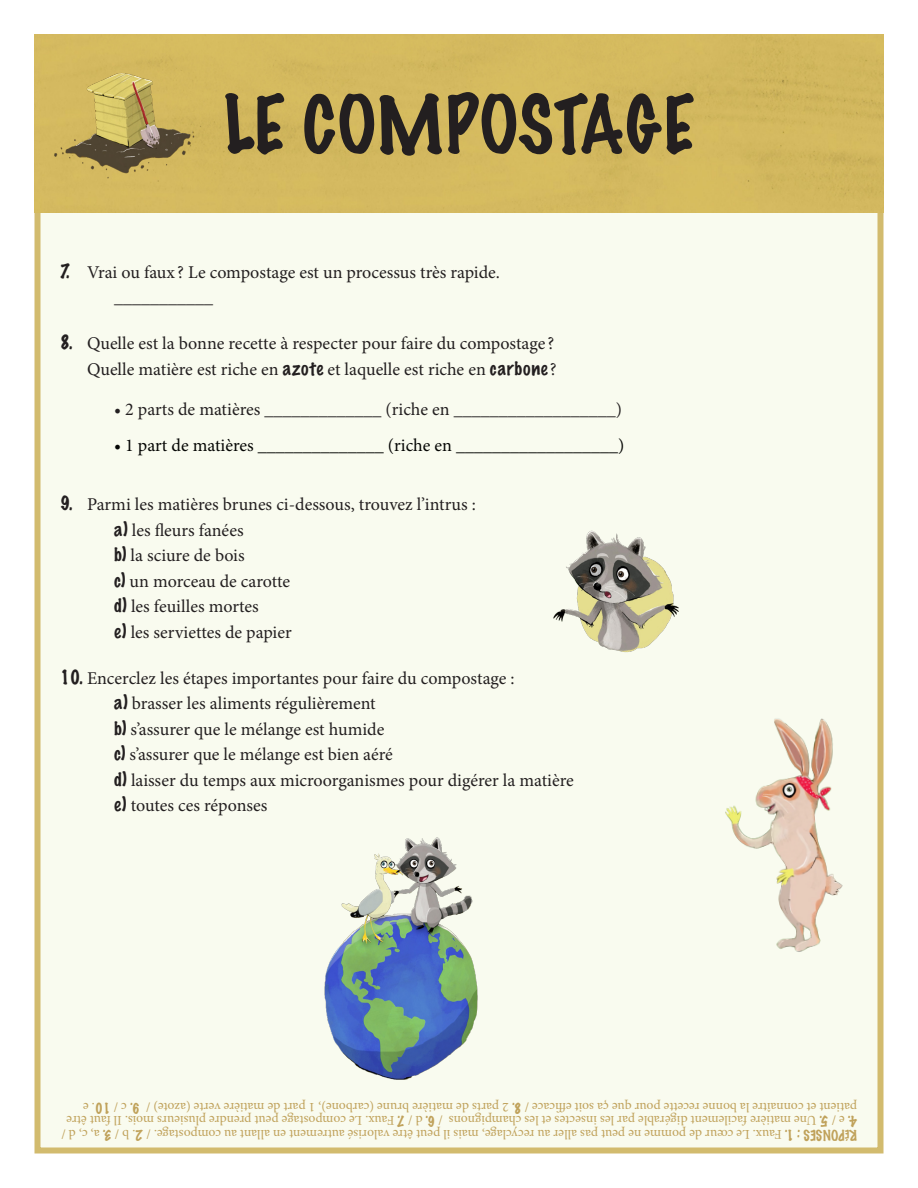
<style>
.page{position:relative;width:918px;height:1188px;background:#fff}
.page>*{position:absolute;margin:0;border:0;box-sizing:border-box;transform-origin:0 0}
.t1{font:100 72px "Marker Felt";letter-spacing:.01em;color:#231f20}
.t2{font:18px/25.5px "Minion Pro";color:#231f20;text-align:right}
.t3{font:18px "Minion Pro";color:#040503}
.t4{font:13.5px "Minion Pro";color:#c0a25b}
.t5{font:100 13.5px "Marker Felt";color:#c0a25b}
.s1{font-family:"Marker Felt";font-weight:100}
.s2{font-family:"Minion Pro";font-weight:400}
</style>
<div class="page">
<div style="left:34px;top:34px;width:850px;height:1120px;background:#f9fbef;border:6px solid #d2bb6e"></div>
<div style="left:34px;top:34px;width:849px;height:178px;background:#d4b95f"></div>
<img style="left:34px;top:69px;width:182px;height:110px">
<img style="left:553px;top:530px;width:126px;height:123px">
<img style="left:725px;top:718px;width:118px;height:234px">
<img style="left:324px;top:837px;width:154px;height:243px">
<p class="t1" style="left:224px;top:68px;width:472px">LE COMPOSTAGE</p>
<p class="t2" style="left:60px;top:259px;width:441px"><span class="s1">7.</span> Vrai ou faux ? Le compostage est un processus très rapide.</p>
<p class="t2" style="left:114px;top:285px;width:100px">___________</p>
<p class="t2" style="left:60px;top:331px;width:498px"><span class="s1">8.</span> Quelle est la bonne recette à respecter pour faire du compostage ?<br>Quelle matière est riche en <span class="s1">azote</span> et laquelle est riche en <span class="s1">carbone</span>?</p>
<p class="t2" style="left:114px;top:397px;width:509px">• 2 parts de matières _____________ (riche en __________________)</p>
<p class="t3" style="left:114px;top:433px;width:512px">• 1 part de matières ______________ (riche en __________________)</p>
<p class="t2" style="left:60px;top:492px;width:417px"><span class="s1">9.</span> Parmi les matières brunes ci-dessous, trouvez l’intrus :</p>
<p class="t2" style="left:114px;top:517px;width:131px"><span class="s1">a)</span> les fleurs fanées</p>
<p class="t2" style="left:114px;top:543px;width:132px"><span class="s1">b)</span> la sciure de bois</p>
<p class="t2" style="left:114px;top:568px;width:178px"><span class="s1">c)</span> un morceau de carotte</p>
<p class="t2" style="left:114px;top:594px;width:146px"><span class="s1">d)</span> les feuilles mortes</p>
<p class="t2" style="left:114px;top:619px;width:179px"><span class="s1">e)</span> les serviettes de papier</p>
<p class="t2" style="left:60px;top:665px;width:456px"><span class="s1">10.</span> Encerclez les étapes importantes pour faire du compostage :</p>
<p class="t2" style="left:114px;top:691px;width:263px"><span class="s1">a)</span> brasser les aliments régulièrement</p>
<p class="t2" style="left:114px;top:716px;width:272px"><span class="s1">b)</span> s’assurer que le mélange est humide</p>
<p class="t2" style="left:114px;top:742px;width:280px"><span class="s1">c)</span> s’assurer que le mélange est bien aéré</p>
<p class="t2" style="left:114px;top:767px;width:461px"><span class="s1">d)</span> laisser du temps aux microorganismes pour digérer la matière</p>
<p class="t2" style="left:114px;top:793px;width:155px"><span class="s1">e)</span> toutes ces réponses</p>
<p class="t5" style="left:140px;top:1119px;width:58px;rotate:-180deg">9. <span class="s2">c /</span> 10<span class="s2">. e</span></p>
<p class="t4" style="left:857px;top:1116px;width:713px;rotate:-180deg">patient et connaître la bonne recette pour que ça soit efficace / <span class="s1">8.</span> 2 parts de matière brune (carbone), 1 part de matière verte (azote) /</p>
<p class="t4" style="left:857px;top:1130px;width:792px;rotate:-180deg"><span class="s1">4.</span> e / <span class="s1">5.</span> Une matière facilement digérable par les insectes et les champignons / <span class="s1">6.</span> d / <span class="s1">7.</span> Faux. Le compostage peut prendre plusieurs mois. Il faut être</p>
<p class="t4" style="left:857px;top:1143px;width:797px;rotate:-180deg"><span class="s1">RÉPONSES : 1.</span> Faux. Le cœur de pomme ne peut pas aller au recyclage, mais il peut être valorisé autrement en allant au compostage. / <span class="s1">2</span>. b / <span class="s1">3.</span> a, c, d /</p>
</div>
